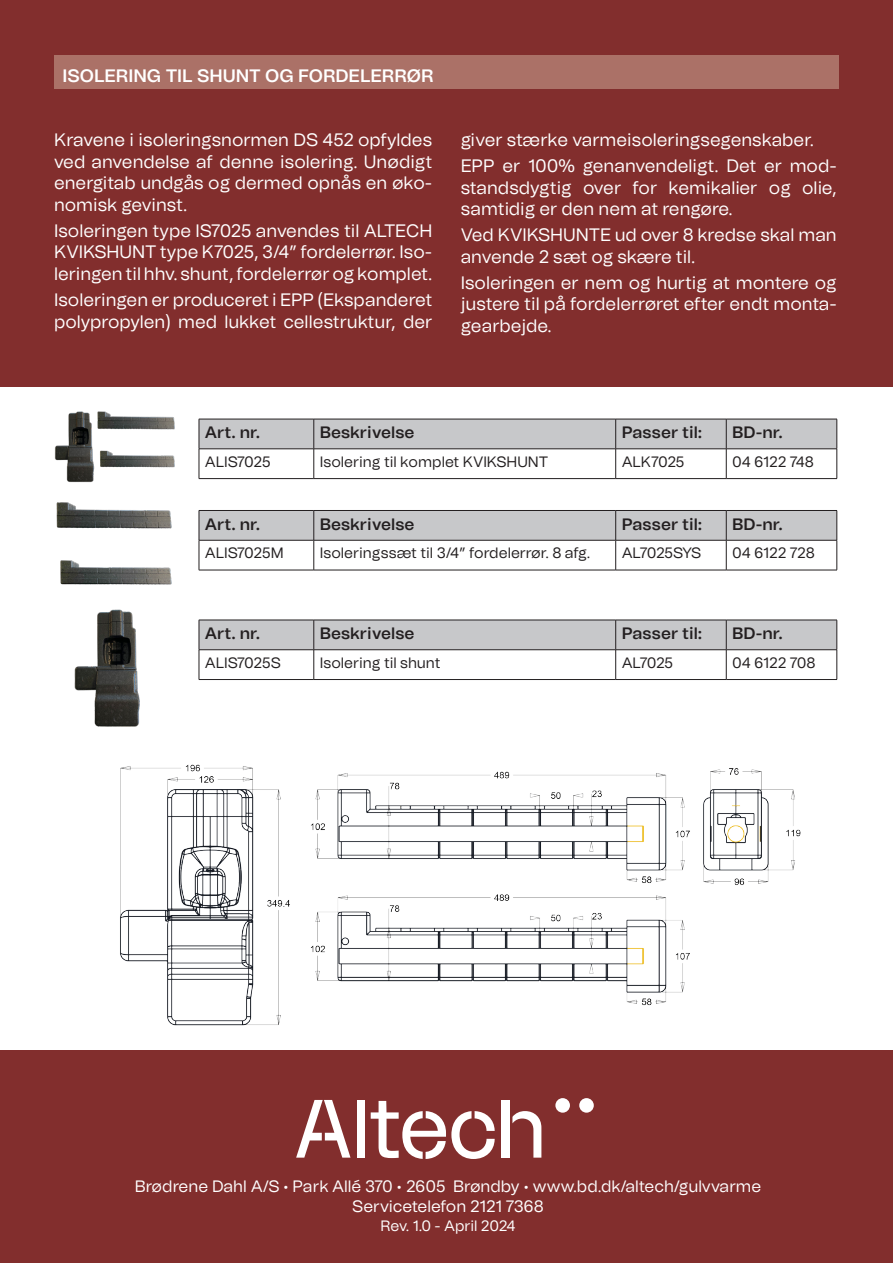
<style>
.page{position:relative;width:893px;height:1263px;background:#fff}
.page>*{position:absolute;margin:0;border:0;box-sizing:border-box;transform-origin:0 0}
.t1{font:18px/21.6px "Tomato Grotesk";color:#fff;text-align:justify}
.t2{font:600 18px "Tomato Grotesk";color:#fff}
.t3{font:600 16.5px "Tomato Grotesk";color:#231f20}
.t4{font:16.5px "Tomato Grotesk";color:#fff}
.t5{font:15px "Tomato Grotesk";color:#231f20}
.t6{font:15px "Tomato Grotesk";letter-spacing:-.025em;color:#231f20}
.t7{font:15px "Tomato Grotesk";letter-spacing:-.01em;color:#fff}
.t8{font:15px "Tomato Grotesk";letter-spacing:-.045em;color:#231f20}
</style>
<div class="page">
<div style="left:0;top:0;width:893px;height:387px;background:#822e2d"></div>
<div style="left:0;top:1050px;width:893px;height:213px;background:#822e2d"></div>
<div style="left:555px;top:1098px;width:15px;height:15px;background:#fff;border-radius:50%"></div>
<div style="left:579px;top:1098px;width:15px;height:15px;background:#fff;border-radius:50%"></div>
<div style="left:357px;top:1100px;width:8px;height:57px;background:#fff"></div>
<svg style="left:296px;top:1100px;width:54px;height:57px"></svg>
<div style="left:501px;top:1100px;width:8px;height:57px;background:#fff"></div>
<svg style="left:371px;top:1101px;width:124px;height:58px"></svg>
<svg style="left:512px;top:1111px;width:29px;height:46px"></svg>
<div style="left:54px;top:56px;width:785px;height:33px;background:#ab7167"></div>
<img style="left:54px;top:411px;width:121px;height:72px">
<svg style="left:199px;top:419px;width:639px;height:59px"></svg>
<hr style="left:199px;top:478px;width:115px;height:1px;background:#231f20">
<hr style="left:314px;top:478px;width:302px;height:1px;background:#231f20">
<hr style="left:616px;top:478px;width:110px;height:1px;background:#231f20">
<hr style="left:726px;top:478px;width:111px;height:1px;background:#231f20">
<img style="left:56px;top:502px;width:116px;height:83px">
<svg style="left:199px;top:510px;width:639px;height:30px;background:#bfbfc1"></svg>
<hr style="left:199px;top:540px;width:115px;height:1px;background:#231f20">
<hr style="left:199px;top:540px;width:1px;height:30px;background:#231f20">
<hr style="left:314px;top:540px;width:302px;height:1px;background:#231f20">
<hr style="left:314px;top:540px;width:1px;height:30px;background:#231f20">
<hr style="left:616px;top:540px;width:110px;height:1px;background:#231f20">
<hr style="left:615px;top:540px;width:1px;height:30px;background:#231f20">
<hr style="left:726px;top:540px;width:111px;height:1px;background:#231f20">
<hr style="left:726px;top:540px;width:1px;height:30px;background:#231f20">
<hr style="left:837px;top:540px;width:1px;height:30px;background:#231f20">
<hr style="left:199px;top:570px;width:115px;height:1px;background:#231f20">
<hr style="left:314px;top:570px;width:302px;height:1px;background:#231f20">
<hr style="left:616px;top:570px;width:110px;height:1px;background:#231f20">
<hr style="left:726px;top:570px;width:111px;height:1px;background:#231f20">
<img style="left:74px;top:609px;width:66px;height:118px">
<svg style="left:199px;top:620px;width:639px;height:59px"></svg>
<hr style="left:199px;top:679px;width:115px;height:1px;background:#231f20">
<hr style="left:314px;top:679px;width:302px;height:1px;background:#231f20">
<hr style="left:616px;top:679px;width:110px;height:1px;background:#231f20">
<hr style="left:726px;top:679px;width:111px;height:1px;background:#231f20">
<img style="left:120px;top:764px;width:170px;height:262px">
<img style="left:311px;top:894px;width:379px;height:112px">
<img style="left:311px;top:768px;width:490px;height:117px">
<p class="t2" style="left:63px;top:62px;width:372px">ISOLERING TIL SHUNT OG FORDELERRØR</p>
<p class="t1" style="left:54px;top:129px;width:380px">Kravene i isoleringsnormen DS 452 opfyldes ved anvendelse af denne isolering. Unødigt energitab undgås og dermed opnås en øko&shy;nomisk gevinst.</p>
<p class="t1" style="left:54px;top:219px;width:380px">Isoleringen type IS7025 anvendes til ALTECH KVIKSHUNT type K7025, 3/4” fordelerrør. Iso&shy;leringen til hhv. shunt, fordelerrør og komplet.</p>
<p class="t1" style="left:54px;top:288px;width:380px">Isoleringen er produceret i EPP (Ekspanderet polypropylen) med lukket cellestruktur, der</p>
<p class="t1" style="left:461px;top:129px;width:355px">giver stærke varmeisoleringsegenskaber.</p>
<p class="t1" style="left:461px;top:155px;width:378px">EPP er 100% genanvendeligt. Det er mod&shy;standsdygtig over for kemikalier og olie, samtidig er den nem at rengøre.</p>
<p class="t1" style="left:461px;top:224px;width:378px">Ved KVIKSHUNTE ud over 8 kredse skal man anvende 2 sæt og skære til.</p>
<p class="t1" style="left:461px;top:271px;width:378px">Isoleringen er nem og hurtig at montere og justere til på fordelerrøret efter endt monta&shy;gearbejde.</p>
<p class="t3" style="left:205px;top:421px;width:57px">Art. nr.</p>
<p class="t3" style="left:320px;top:421px;width:96px">Beskrivelse</p>
<p class="t3" style="left:622px;top:421px;width:82px">Passer til:</p>
<p class="t3" style="left:732px;top:421px;width:52px">BD-nr.</p>
<p class="t6" style="left:205px;top:451px;width:67px">ALIS7025</p>
<p class="t5" style="left:320px;top:451px;width:230px">Isolering til komplet KVIKSHUNT</p>
<p class="t6" style="left:622px;top:451px;width:64px">ALK7025</p>
<p class="t5" style="left:732px;top:451px;width:83px">04 6122 748</p>
<p class="t3" style="left:205px;top:512px;width:57px">Art. nr.</p>
<p class="t3" style="left:320px;top:512px;width:96px">Beskrivelse</p>
<p class="t3" style="left:622px;top:512px;width:82px">Passer til:</p>
<p class="t3" style="left:732px;top:512px;width:52px">BD-nr.</p>
<p class="t6" style="left:205px;top:542px;width:80px">ALIS7025M</p>
<p class="t5" style="left:320px;top:542px;width:272px">Isoleringssæt til 3/4” fordelerrør. 8 afg.</p>
<p class="t8" style="left:622px;top:542px;width:81px">AL7025SYS</p>
<p class="t5" style="left:732px;top:542px;width:84px">04 6122 728</p>
<p class="t3" style="left:205px;top:621px;width:57px">Art. nr.</p>
<p class="t3" style="left:320px;top:621px;width:96px">Beskrivelse</p>
<p class="t3" style="left:622px;top:621px;width:82px">Passer til:</p>
<p class="t3" style="left:732px;top:621px;width:52px">BD-nr.</p>
<p class="t6" style="left:205px;top:652px;width:77px">ALIS7025S</p>
<p class="t5" style="left:320px;top:652px;width:122px">Isolering til shunt</p>
<p class="t5" style="left:622px;top:652px;width:53px">AL7025</p>
<p class="t5" style="left:732px;top:652px;width:85px">04 6122 708</p>
<p class="t4" style="left:135px;top:1174px;width:628px">Brødrene Dahl A/S • Park Allé 370 • 2605 Brøndby • www.bd.dk/altech/gulvvarme</p>
<p class="t4" style="left:352px;top:1194px;width:193px">Servicetelefon 2121 7368</p>
<p class="t7" style="left:381px;top:1216px;width:136px">Rev. 1.0 - April 2024</p>
</div>
